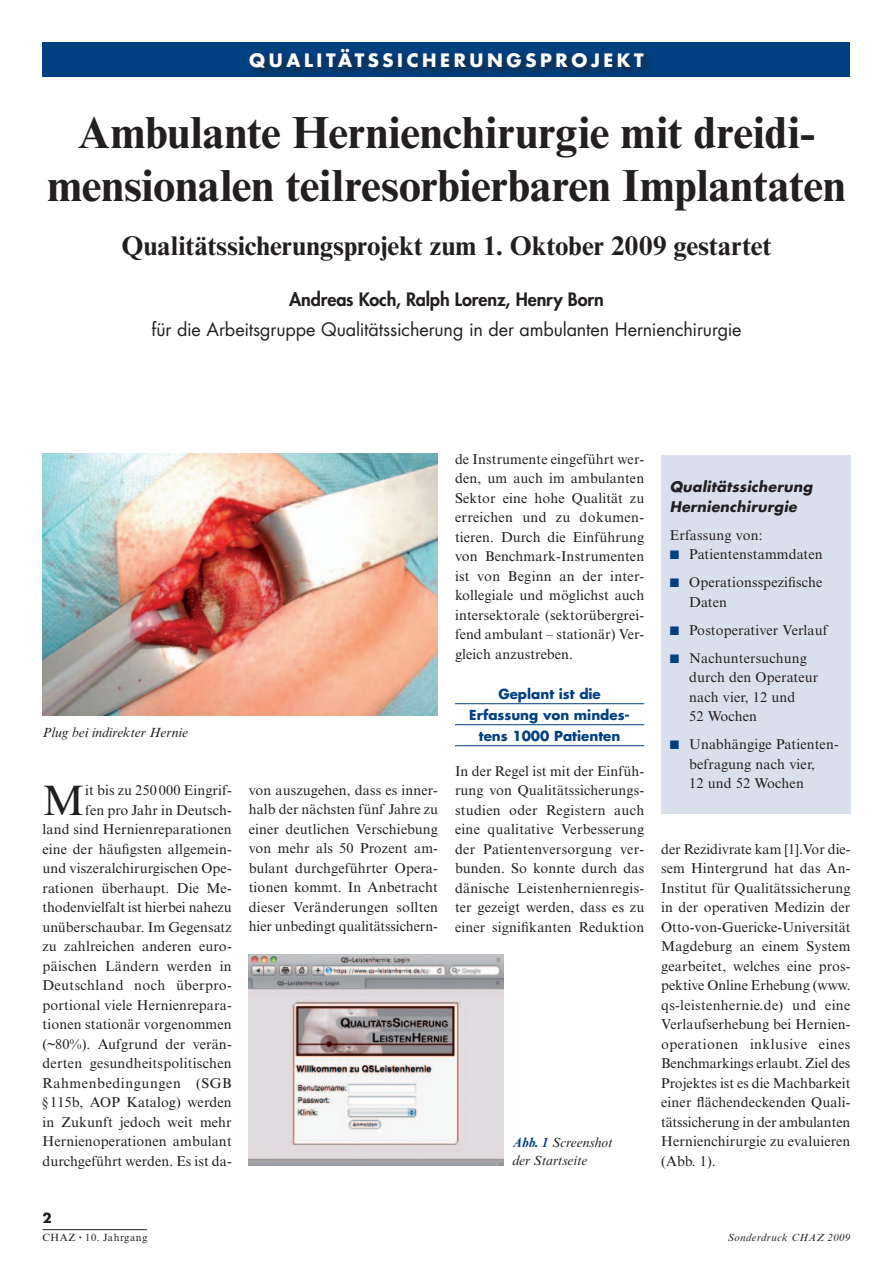
<style>
.page{position:relative;width:893px;height:1263px;background:#fff}
.page>*{position:absolute;margin:0;border:0;box-sizing:border-box;transform-origin:0 0}
.t1{font:700 45px/52.5px "Times New Roman MT Std";letter-spacing:-.005em;color:#231f20;text-align:center}
.t2{font:42.6px "Times New Roman MT Std";color:#231f20}
.t3{font:700 27px "Times New Roman MT Std";color:#231f20}
.t4{font:18px "Futura Std";letter-spacing:-.005em;color:#231f20}
.t5{font:800 18px "Futura Std";letter-spacing:-.005em;color:#231f20}
.t6{font:700 18px "Futura Std";color:#fff}
.t7{font:14.25px/19.5px "Times New Roman MT Std";letter-spacing:.01em;color:#231f20}
.t8{font:italic 700 14.25px/19.5px "Futura Std";letter-spacing:.015em;color:#231f20}
.t9{font:italic 13.5px/18px "Times New Roman MT Std";color:#231f20}
.t10{font:700 13.5px/21px "Futura Std";color:#014081;text-align:center}
.t11{font:700 13.5px "Futura Std";color:#231f20}
.t12{font:italic 10.5px "Times New Roman MT Std";letter-spacing:.05em;color:#231f20}
.t13{font:10.5px "Times New Roman MT Std";letter-spacing:.05em;color:#231f20}
.s1{font-weight:700;color:#014081}
.s2{font-family:"European Pi Three";color:#014081}
.s3{font-size:7.5px}
</style>
<div class="page">
<div style="left:43px;top:43px;width:807px;height:34px;background:#014081"></div>
<hr style="left:43px;top:1229px;width:104px;height:1px;background:#231f20">
<div style="left:247px;top:46px;width:408px;height:32px;background:#231f20;opacity:.75"></div>
<hr style="left:455px;top:703px;width:189px;height:1px;background:#014081">
<hr style="left:455px;top:724px;width:189px;height:1px;background:#014081">
<hr style="left:455px;top:745px;width:189px;height:1px;background:#014081">
<img style="left:249px;top:954px;width:255px;height:211px">
<img style="left:43px;top:453px;width:395px;height:263px">
<div style="left:661px;top:455px;width:189px;height:359px;background:#dadfed"></div>
<p class="t6" style="left:249px;top:48px;width:34px">qualit</p>
<p class="t6" style="left:338px;top:48px;width:33px">ätssicherungspr</p>
<p class="t6" style="left:571px;top:48px;width:46px">ojekt</p>
<h1 class="t1" style="left:47px;top:106px;width:800px">Ambulante Hernienchirurgie mit dreidi&shy;mensionalen teilresorbierbaren Implantaten</h1>
<h3 class="t3" style="left:122px;top:229px;width:651px">Qualitätssicherungsprojekt zum 1. Oktober 2009 gestartet</h3>
<p class="t5" style="left:289px;top:288px;width:316px">Andreas Koch, Ralph Lorenz, Henry Born</p>
<p class="t4" style="left:151px;top:318px;width:591px">für die Arbeitsgruppe Qualitätssicherung in der ambulanten Hernienchirurgie</p>
<p class="t9" style="left:43px;top:723px;width:147px">Plug bei indirekter Hernie</p>
<p class="t7" style="left:43px;top:780px;width:191px;text-align:right">it bis zu 250 000 Eingrif-<br>fen pro Jahr in Deutsch-<br>land sind Hernienreparationen eine der häufigsten allgemein&shy;und viszeralchirurgischen Ope&shy;rationen überhaupt. Die Me&shy;thodenvielfalt ist hierbei nahezu unüberschaubar. Im Gegensatz zu zahlreichen anderen euro&shy;päischen Ländern werden in<br>Deutschland noch überpro&shy;portional viele Hernienrepara&shy;tionen stationär vorgenommen (~80%). Aufgrund der verän&shy;derten gesundheitspolitischen<br>Rahmenbedingungen (SGB § 115b, AOP Katalog) werden in Zukunft jedoch weit mehr<br>Hernienoperationen ambulant durchgeführt werden. Es ist da-</p>
<p class="t7" style="left:249px;top:780px;width:191px;text-align:justify">von auszugehen, dass es inner&shy;halb der nächsten fünf Jahre zu einer deutlichen Verschiebung von mehr als 50 Prozent am&shy;bulant durchgeführter Opera&shy;tionen kommt. In Anbetracht dieser Veränderungen sollten hier unbedingt qualitätssichern-</p>
<h2 class="t2" style="left:43px;top:775px;width:44px">M</h2>
<p class="t7" style="left:455px;top:449px;width:191px;text-align:justify">de Instrumente eingeführt wer&shy;den, um auch im ambulanten Sektor eine hohe Qualität zu erreichen und zu dokumen&shy;tieren. Durch die Einführung von Benchmark-Instrumenten ist von Beginn an der inter&shy;kollegiale und möglichst auch intersektorale (sektorübergrei&shy;fend ambulant – stationär) Ver&shy;gleich anzustreben.</p>
<p class="t10" style="left:469px;top:683px;width:162px">Geplant ist die<br>Erfassung von mindes&shy;tens 1000 Patienten</p>
<p class="t7" style="left:455px;top:761px;width:191px;text-align:justify">In der Regel ist mit der Einfüh&shy;rung von Qualitätssicherungs&shy;studien oder Registern auch eine qualitative Verbesserung der Patientenversorgung ver&shy;bunden. So konnte durch das dänische Leistenhernienregis&shy;ter gezeigt werden, dass es zu einer signifikanten Reduktion</p>
<p class="t9" style="left:512px;top:1134px;width:102px"><span class="s1">Abb. 1</span> Screenshot der Startseite</p>
<p class="t8" style="left:670px;top:477px;width:144px">Qualitätssicherung<br>Hernienchirurgie</p>
<p class="t7" style="left:670px;top:525px;width:155px">Erfassung von:<br><span class="s2">K</span> Patientenstammdaten</p>
<p class="t7" style="left:689px;top:573px;width:135px;text-indent:-19px"><span class="s2">K</span> Operationsspezifische<br>Daten</p>
<p class="t7" style="left:670px;top:616px;width:159px;line-height:28px"><span class="s2">K</span> Postoperativer Verlauf<br><span class="s2">K</span> Nachuntersuchung</p>
<p class="t7" style="left:689px;top:668px;width:131px">durch den Operateur nach vier, 12 und<br>52 Wochen</p>
<p class="t7" style="left:689px;top:735px;width:151px;text-indent:-19px"><span class="s2">K</span> Unabhängige Patienten&shy;befragung nach vier,<br>12 und 52 Wochen</p>
<p class="t7" style="left:661px;top:839px;width:191px;text-align:justify">der Rezidivrate kam [1].Vor die&shy;sem Hintergrund hat das An-Institut für Qualitätssicherung in der operativen Medizin der Otto-von-Guericke-Universität Magdeburg an einem System gearbeitet, welches eine pros&shy;pektive Online Erhebung (www. qs-leistenhernie.de) und eine Verlaufserhebung bei Hernien&shy;operationen inklusive eines Benchmarkings erlaubt. Ziel des Projektes ist es die Machbarkeit einer flächendeckenden Quali&shy;tätssicherung in der ambulanten Hernienchirurgie zu evaluieren (Abb. 1).</p>
<p class="t11" style="left:43px;top:1209px;width:11px">2</p>
<p class="t13" style="left:43px;top:1231px;width:106px">CHAZ <span class="s3">•</span> 10. Jahrgang</p>
<p class="t12" style="left:728px;top:1232px;width:124px">Sonderdruck CHAZ 2009</p>
</div>
